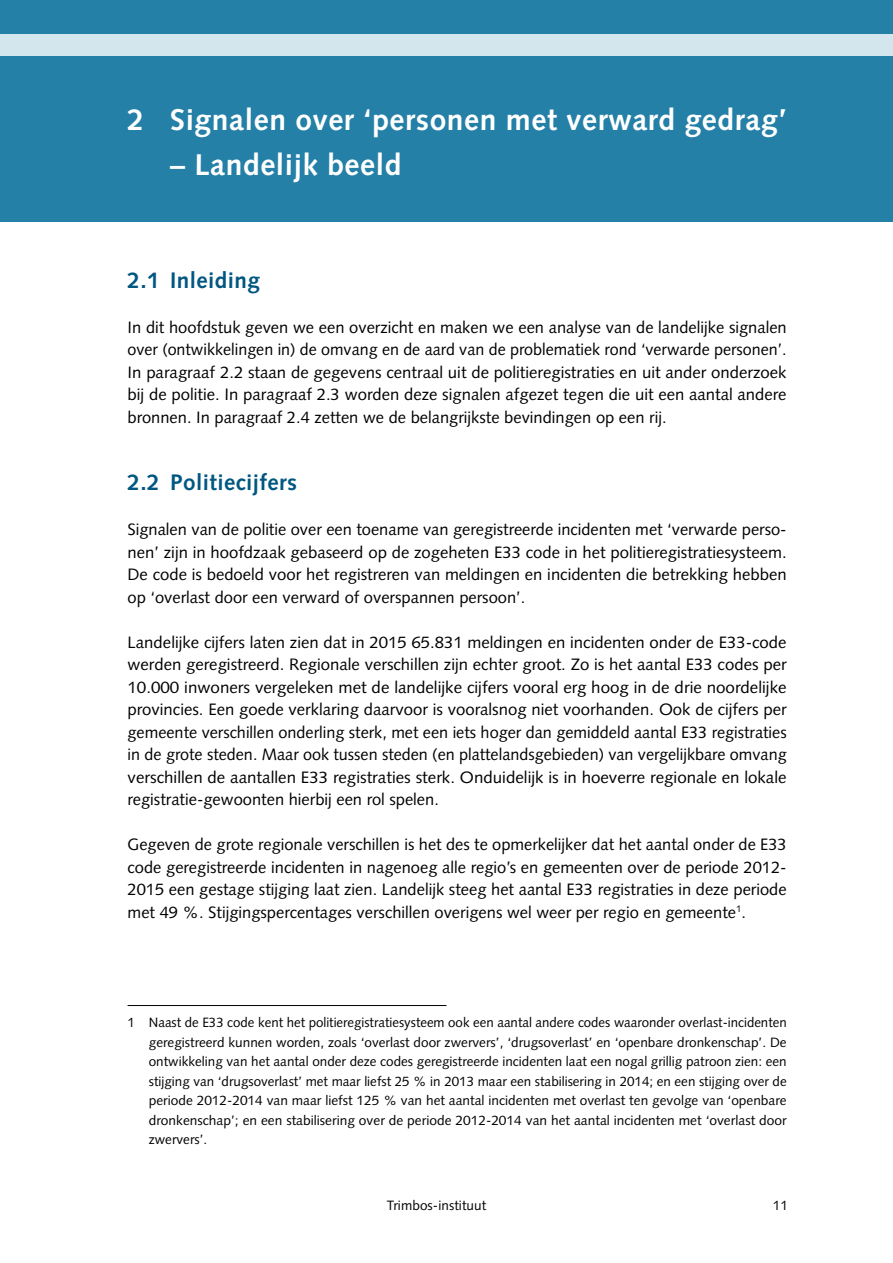
<style>
.page{position:relative;width:893px;height:1263px;background:#fff}
.page>*{position:absolute;margin:0;border:0;box-sizing:border-box;transform-origin:0 0}
.t1{font:700 30px "Syntax LT Std";letter-spacing:.02em;color:#fff}
.t2{font:700 22.5px "Syntax LT Std";letter-spacing:.02em;color:#005781}
.t3{font:16.5px/22.5px "Syntax LT Std";color:#000;text-align:justify}
.t4{font:13.5px/19.5px "Syntax LT Std";color:#000;text-align:justify}
</style>
<div class="page">
<div style="left:0;top:0;width:893px;height:221px;background:#2580a7"></div>
<div style="left:0;top:34px;width:893px;height:21px;background:#d3e5ed"></div>
<hr style="left:128px;top:1005px;width:318px;height:1px;background:#000">
<h1 class="t1" style="left:128px;top:102px;width:661px">2 Signalen over ‘personen met verward gedrag’</h1>
<h1 class="t1" style="left:170px;top:147px;width:233px">– Landelijk beeld</h1>
<h2 class="t2" style="left:128px;top:267px;width:134px">2.1 Inleiding</h2>
<p class="t3" style="left:128px;top:316px;width:661px">In dit hoofdstuk geven we een overzicht en maken we een analyse van de landelijke signalen over (ontwikkelingen in) de omvang en de aard van de problematiek rond ‘verwarde personen’.<br>In paragraaf 2.2 staan de gegevens centraal uit de politieregistraties en uit ander onderzoek bij de politie. In paragraaf 2.3 worden deze signalen afgezet tegen die uit een aantal andere bronnen. In paragraaf 2.4 zetten we de belangrijkste bevindingen op een rij.</p>
<h2 class="t2" style="left:128px;top:469px;width:171px">2.2 Politiecijfers</h2>
<p class="t3" style="left:128px;top:518px;width:661px">Signalen van de politie over een toename van geregistreerde incidenten met ‘verwarde perso&shy;nen’ zijn in hoofdzaak gebaseerd op de zogeheten E33 code in het politieregistratiesysteem.<br>De code is bedoeld voor het registreren van meldingen en incidenten die betrekking hebben op ‘overlast door een verward of overspannen persoon’.</p>
<p class="t3" style="left:128px;top:631px;width:661px">Landelijke cijfers laten zien dat in 2015 65.831 meldingen en incidenten onder de E33-code werden geregistreerd. Regionale verschillen zijn echter groot. Zo is het aantal E33 codes per 10.000 inwoners vergeleken met de landelijke cijfers vooral erg hoog in de drie noordelijke provincies. Een goede verklaring daarvoor is vooralsnog niet voorhanden. Ook de cijfers per gemeente verschillen onderling sterk, met een iets hoger dan gemiddeld aantal E33 registraties in de grote steden. Maar ook tussen steden (en plattelandsgebieden) van vergelijkbare omvang verschillen de aantallen E33 registraties sterk. Onduidelijk is in hoeverre regionale en lokale registratie-gewoonten hierbij een rol spelen.</p>
<p class="t3" style="left:128px;top:833px;width:661px">Gegeven de grote regionale verschillen is het des te opmerkelijker dat het aantal onder de E33 code geregistreerde incidenten in nagenoeg alle regio’s en gemeenten over de periode 2012- 2015 een gestage stijging laat zien. Landelijk steeg het aantal E33 registraties in deze periode met 49 %. Stijgingspercentages verschillen overigens wel weer per regio en gemeente<sup>1</sup>.</p>
<p class="t4" style="left:149px;top:1013px;width:639px;text-indent:-21px">1 Naast de E33 code kent het politieregistratiesysteem ook een aantal andere codes waaronder overlast-incidenten geregistreerd kunnen worden, zoals ‘overlast door zwervers’, ‘drugsoverlast’ en ‘openbare dronkenschap’. De ontwikkeling van het aantal onder deze codes geregistreerde incidenten laat een nogal grillig patroon zien: een stijging van ‘drugsoverlast’ met maar liefst 25 % in 2013 maar een stabilisering in 2014; en een stijging over de periode 2012-2014 van maar liefst 125 % van het aantal incidenten met overlast ten gevolge van ‘openbare dronkenschap’; en een stabilisering over de periode 2012-2014 van het aantal incidenten met ‘overlast door zwervers’.</p>
<p class="t4" style="left:387px;top:1196px;width:101px">Trimbos-instituut</p>
<p class="t4" style="left:773px;top:1196px;width:17px">11</p>
</div>
